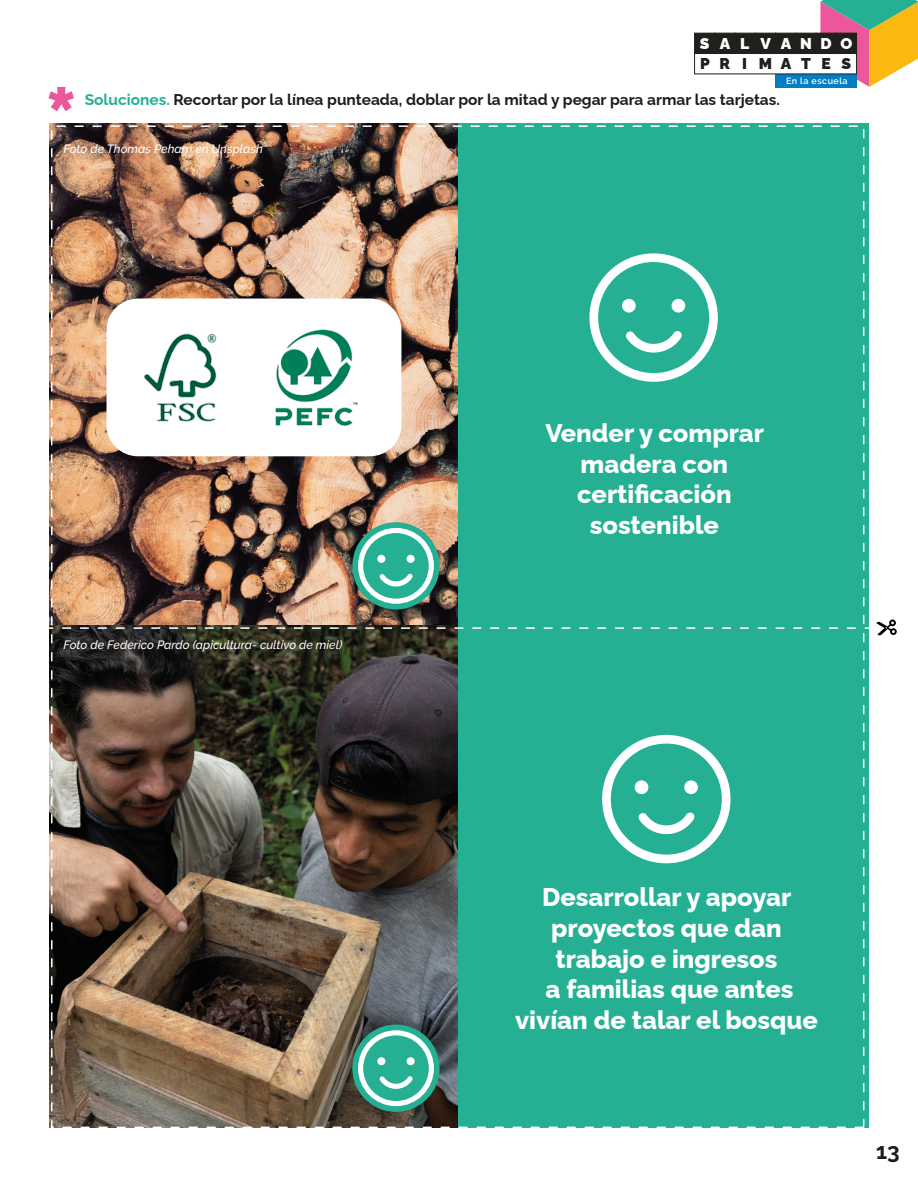
<style>
.page{position:relative;width:918px;height:1188px;background:#fff}
.page>*{position:absolute;margin:0;border:0;box-sizing:border-box;transform-origin:0 0}
.t1{font:800 25.5px/30.6px "Raleway";color:#fff;text-align:center}
.t2{font:700 22.5px "Raleway";color:#1d1d1b}
.t3{font:900 15.6px "Raleway";letter-spacing:.625em;color:#fff}
.t4{font:900 15.6px "Raleway";letter-spacing:.675em;color:#1f1f1c}
.t5{font:700 15.45px "Raleway";color:#1d1d1b}
.t6{font:italic 500 12px "Raleway";color:#fff}
.t7{font:600 9px "Raleway";letter-spacing:.05em;color:#fff}
.s1{color:#25b094}
</style>
<div class="page">
<img style="left:49px;top:123px;width:410px;height:1005px">
<div style="left:107px;top:299px;width:294px;height:157px;background:#fff;border-radius:32px"></div>
<img style="left:107px;top:305px;width:290px;height:145px">
<svg style="left:352px;top:522px;width:88px;height:87px;background:#41b89f"></svg>
<div style="left:358px;top:528px;width:76px;height:76px;border:5px solid #fff;border-radius:50%"></div>
<div style="left:377px;top:555px;width:8px;height:8px;background:#fff;border-radius:50%"></div>
<div style="left:407px;top:555px;width:8px;height:8px;background:#fff;border-radius:50%"></div>
<svg style="left:375px;top:569px;width:42px;height:20px"></svg>
<svg style="left:352px;top:1025px;width:88px;height:87px;background:#3fb79f"></svg>
<div style="left:358px;top:1030px;width:76px;height:76px;border:5px solid #fff;border-radius:50%"></div>
<div style="left:377px;top:1057px;width:8px;height:8px;background:#fff;border-radius:50%"></div>
<div style="left:407px;top:1057px;width:8px;height:8px;background:#fff;border-radius:50%"></div>
<svg style="left:375px;top:1072px;width:42px;height:19px"></svg>
<div style="left:459px;top:123px;width:410px;height:1004px;background:#25b094"></div>
<div style="left:589px;top:253px;width:129px;height:129px;border:9px solid #fff;border-radius:50%"></div>
<div style="left:622px;top:299px;width:14px;height:14px;background:#fff;border-radius:50%"></div>
<div style="left:672px;top:299px;width:13px;height:14px;background:#fff;border-radius:50%"></div>
<svg style="left:626px;top:331px;width:56px;height:22px"></svg>
<div style="left:602px;top:735px;width:129px;height:128px;border:9px solid #fff;border-radius:50%"></div>
<div style="left:635px;top:780px;width:13px;height:14px;background:#fff;border-radius:50%"></div>
<div style="left:684px;top:780px;width:14px;height:14px;background:#fff;border-radius:50%"></div>
<svg style="left:638px;top:812px;width:57px;height:23px"></svg>
<svg style="left:820px;top:0;width:98px;height:87px;background:#c4a96a"></svg>
<div style="left:776px;top:74px;width:81px;height:14px;background:#047ec2"></div>
<div style="left:694px;top:33px;width:21px;height:21px;background:#1f1f1c;border:1px solid #1f1f1c"></div>
<div style="left:714px;top:33px;width:21px;height:21px;background:#1f1f1c;border:1px solid #1f1f1c"></div>
<div style="left:735px;top:33px;width:21px;height:21px;background:#1f1f1c;border:1px solid #1f1f1c"></div>
<div style="left:755px;top:33px;width:21px;height:21px;background:#1f1f1c;border:1px solid #1f1f1c"></div>
<div style="left:775px;top:33px;width:21px;height:21px;background:#1f1f1c;border:1px solid #1f1f1c"></div>
<div style="left:795px;top:33px;width:21px;height:21px;background:#1f1f1c;border:1px solid #1f1f1c"></div>
<div style="left:816px;top:33px;width:21px;height:21px;background:#1f1f1c"></div>
<div style="left:836px;top:33px;width:21px;height:21px;background:#1f1f1c"></div>
<div style="left:694px;top:53px;width:163px;height:21px;background:#fff;border:1px solid #1f1f1c"></div>
<svg style="left:48px;top:87px;width:26px;height:25px"></svg>
<svg style="left:876px;top:619px;width:21px;height:17px"></svg>
<svg style="left:62px;top:627px;width:807px;height:2px"></svg>
<p class="t3" style="left:700px;top:31px;width:154px">SALVANDO</p>
<p class="t4" style="left:700px;top:51px;width:153px">PRIMATES</p>
<p class="t5" style="left:85px;top:87px;width:697px"><span class="s1">Soluciones.</span> Recortar por la línea punteada, doblar por la mitad y pegar para armar las tarjetas.</p>
<p class="t7" style="left:786px;top:76px;width:63px">En la escuela</p>
<p class="t6" style="left:63px;top:142px;width:201px">Foto de Thomas Peham en Unsplash</p>
<p class="t6" style="left:63px;top:638px;width:281px">Foto de Federico Pardo (apicultura- cultivo de miel)</p>
<p class="t1" style="left:545px;top:415px;width:220px">Vender y comprar madera con certificación sostenible</p>
<p class="t1" style="left:515px;top:879px;width:304px">Desarrollar y apoyar proyectos que dan trabajo e ingresos<br>a familias que antes vivían de talar el bosque</p>
<p class="t2" style="left:876px;top:1133px;width:25px">13</p>
</div>
